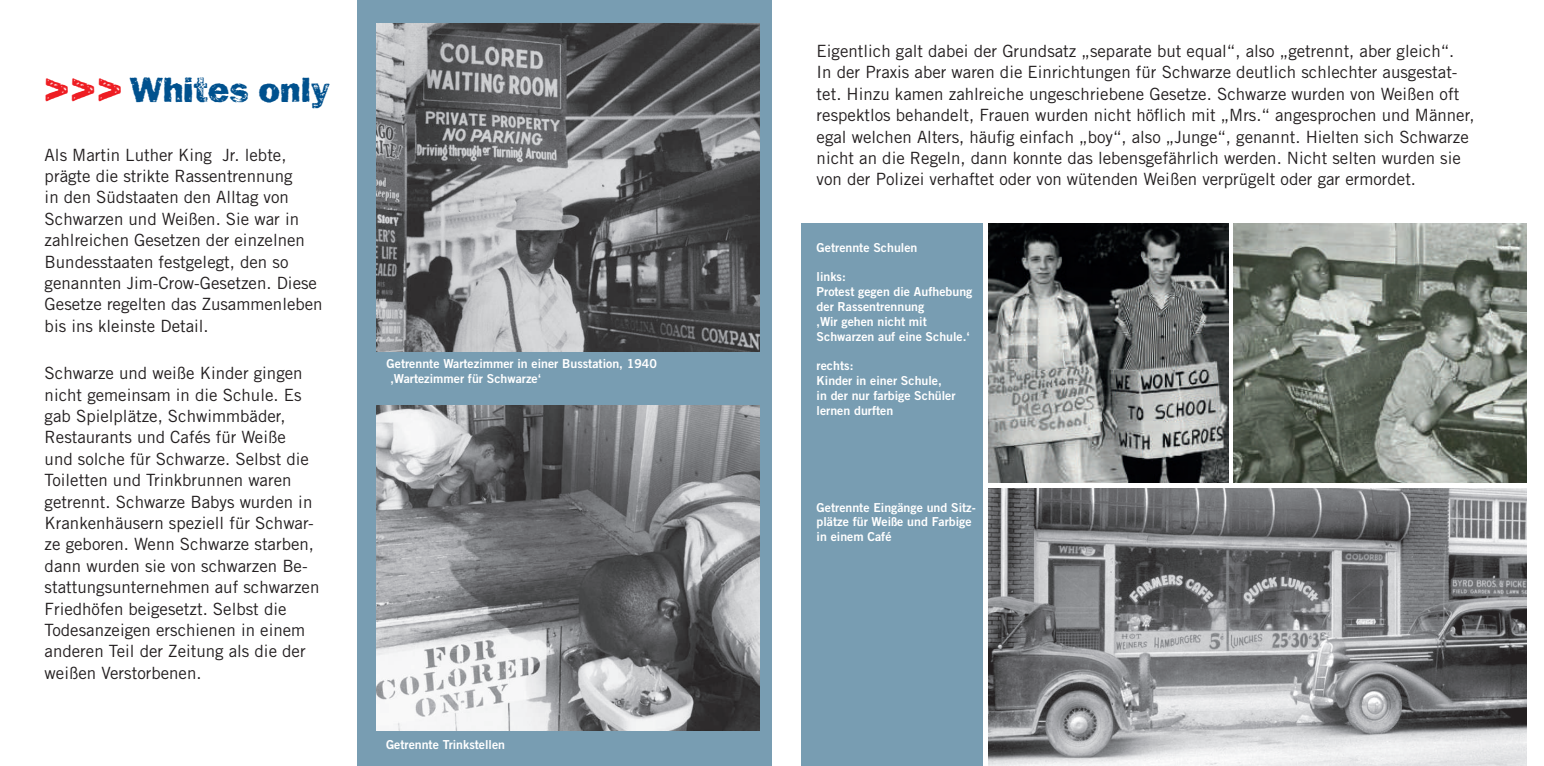
<style>
.page{position:relative;width:1544px;height:766px;background:#fff}
.page>*{position:absolute;margin:0;border:0;box-sizing:border-box;transform-origin:0 0}
.t1{font:36px "Frankie";letter-spacing:-.01em;color:#00518e}
.t2{font:16.88px/21.4px "Trade Gothic LT Std";color:#231f20}
.t3{font:12.38px/14.8px "Trade Gothic LT Std Bd 2";color:#fff}
.s1{font-size:45px;color:#ee1d23}
</style>
<div class="page">
<div style="left:357px;top:0;width:415px;height:765px;background:#789db2"></div>
<div style="left:800px;top:223px;width:182px;height:542px;background:#789db2"></div>
<img style="left:376px;top:24px;width:383px;height:327px">
<img style="left:376px;top:405px;width:383px;height:325px">
<img style="left:989px;top:223px;width:239px;height:259px">
<img style="left:1233px;top:223px;width:293px;height:259px">
<img style="left:989px;top:488px;width:537px;height:277px">
<h1 class="t1" style="left:44px;top:68px;width:288px"><span class="s1">&gt;&gt;&gt;</span> Whites only</h1>
<p class="t2" style="left:45px;top:144px;width:279px">Als Martin Luther King Jr. lebte, prägte die strikte Rassentrennung<br>in den Südstaaten den Alltag von Schwarzen und Weißen. Sie war in zahlreichen Gesetzen der einzelnen Bundesstaaten festgelegt, den so genannten Jim-Crow-Gesetzen. Diese Gesetze regelten das Zusammenleben bis ins kleinste Detail.</p>
<p class="t2" style="left:45px;top:362px;width:276px">Schwarze und weiße Kinder gingen nicht gemeinsam in die Schule. Es gab Spielplätze, Schwimmbäder, Restaurants und Cafés für Weiße<br>und solche für Schwarze. Selbst die Toiletten und Trinkbrunnen waren getrennt. Schwarze Babys wurden in Krankenhäusern speziell für Schwar&shy;ze geboren. Wenn Schwarze starben, dann wurden sie von schwarzen Be&shy;stattungsunternehmen auf schwarzen Friedhöfen beigesetzt. Selbst die Todesanzeigen erschienen in einem anderen Teil der Zeitung als die der weißen Verstorbenen.</p>
<p class="t3" style="left:390px;top:356px;width:268px;text-indent:-4px">Getrennte Wartezimmer in einer Busstation, 1940 ‚Wartezimmer für Schwarze‘</p>
<p class="t3" style="left:386px;top:737px;width:121px">Getrennte Trinkstellen</p>
<p class="t2" style="left:816px;top:40px;width:659px">Eigentlich galt dabei der Grundsatz „separate but equal“, also „getrennt, aber gleich“.<br>In der Praxis aber waren die Einrichtungen für Schwarze deutlich schlechter ausgestat&shy;tet. Hinzu kamen zahlreiche ungeschriebene Gesetze. Schwarze wurden von Weißen oft respektlos behandelt, Frauen wurden nicht höflich mit „Mrs.“ angesprochen und Männer, egal welchen Alters, häufig einfach „boy“, also „Junge“, genannt. Hielten sich Schwarze nicht an die Regeln, dann konnte das lebensgefährlich werden. Nicht selten wurden sie von der Polizei verhaftet oder von wütenden Weißen verprügelt oder gar ermordet.</p>
<p class="t3" style="left:816px;top:239px;width:102px">Getrennte Schulen</p>
<p class="t3" style="left:816px;top:269px;width:157px">links:<br>Protest gegen die Aufhebung der Rassentrennung<br>‚Wir gehen nicht mit<br>Schwarzen auf eine Schule.‘</p>
<p class="t3" style="left:816px;top:358px;width:140px">rechts:<br>Kinder in einer Schule,<br>in der nur farbige Schüler lernen durften</p>
<p class="t3" style="left:816px;top:499px;width:161px">Getrennte Eingänge und Sitz&shy;plätze für Weiße und Farbige in einem Café</p>
</div>
